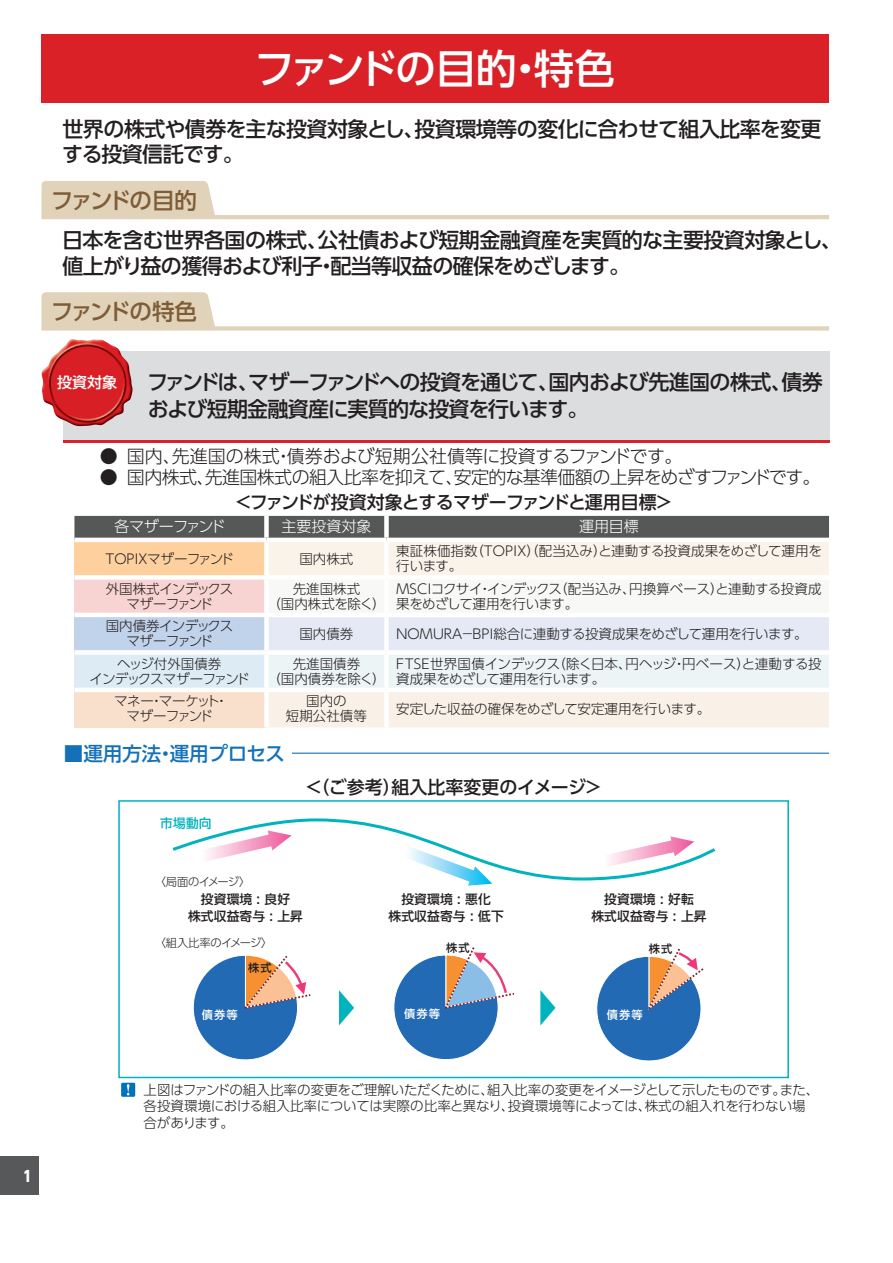
<style>
.page{position:relative;width:893px;height:1263px;background:#fff}
.page>*{position:absolute;margin:0;border:0;box-sizing:border-box;transform-origin:0 0}
.t1{font:500 40.5px "UD Shin Go Pro";letter-spacing:-.06em;color:#fff}
.t2{font:500 22.5px "UD Shin Go Pro";letter-spacing:-.095em;color:#7e5d36}
.t3{font:500 21px/25.5px "UD Shin Go Pro";letter-spacing:-.03em;color:#231f20}
.t4{font:500 19.5px "UD Shin Go Pro";letter-spacing:-.005em;color:#1471b9}
.t5{font:300 18px "UD Shin Go Pro";letter-spacing:-.035em;color:#231f20}
.t6{font:300 18px "UD Shin Go Pro";color:#231f20}
.t7{font:500 18px "UD Shin Go Pro";letter-spacing:-.045em;color:#231f20}
.t8{font:500 18px "UD Shin Go Pro";color:#231f20}
.t9{font:300 15px "UD Shin Go Pro";letter-spacing:-.01em;color:#fff}
.t10{font:300 15px "UD Shin Go Pro";letter-spacing:-.05em;color:#fff}
.t11{font:500 15px "UD Shin Go Pro";color:#fff}
.t12{font:800 15px "UD Shin Go Pro";color:#fff;scale:.9 1}
.t13{font:300 13.5px/15px "UD Shin Go Pro";letter-spacing:-.03em;color:#231f20}
.t14{font:300 13.5px/15px "UD Shin Go Pro";letter-spacing:-.055em;color:#231f20;text-align:center}
.t15{font:300 13.5px/15px "UD Shin Go Pro";letter-spacing:-.01em;color:#231f20}
.t16{font:300 13.5px/15px "UD Shin Go Pro";color:#231f20;text-align:center}
.t17{font:300 13.5px "UD Shin Go Pro";letter-spacing:-.185em;color:#231f20}
.t18{font:500 12.75px/16.8px "UD Shin Go Pro";letter-spacing:.01em;color:#231f20;text-align:center}
.t19{font:500 12.75px "UD Shin Go Pro";color:#00b3bd}
.t20{font:300 11.25px "UD Shin Go Pro";letter-spacing:-.035em;color:#231f20}
.t21{font:300 11.25px "UD Shin Go Pro";letter-spacing:-.065em;color:#231f20}
.t22{font:500 11.25px "UD Shin Go Pro";letter-spacing:.1em;color:#fff}
.t23{font:500 11.25px "UD Shin Go Pro";color:#231f20}
</style>
<div class="page">
<div style="left:0;top:1157px;width:38px;height:38px;background:#57585a"></div>
<div style="left:41px;top:35px;width:788px;height:68px;background:#da2128"></div>
<svg style="left:41px;top:181px;width:788px;height:38px"></svg>
<svg style="left:41px;top:292px;width:788px;height:39px"></svg>
<div style="left:63px;top:352px;width:766px;height:91px;background:#dcdddf"></div>
<hr style="left:63px;top:440px;width:766px;height:3px;background:#da2128">
<img style="left:41px;top:339px;width:92px;height:88px">
<svg style="left:74px;top:516px;width:755px;height:59px;background:#b9b0a4"></svg>
<div style="left:74px;top:577px;width:192px;height:38px;background:#f7d4d1"></div>
<div style="left:266px;top:577px;width:120px;height:38px;background:#f8f8f7"></div>
<div style="left:386px;top:577px;width:443px;height:38px;background:#f8f8f7"></div>
<div style="left:74px;top:615px;width:192px;height:37px;background:#c1d2eb"></div>
<div style="left:266px;top:615px;width:120px;height:37px;background:#e4e9f5"></div>
<div style="left:386px;top:615px;width:443px;height:37px;background:#e4e9f5"></div>
<div style="left:74px;top:652px;width:192px;height:38px;background:#dcebf4"></div>
<div style="left:74px;top:690px;width:192px;height:37px;background:#f8e0cd"></div>
<svg style="left:269px;top:655px;width:560px;height:72px;background:#f3f2ee"></svg>
<div style="left:384px;top:542px;width:5px;height:33px;background:#fff"></div>
<div style="left:386px;top:575px;width:443px;height:5px;background:#fff"></div>
<hr style="left:386px;top:613px;width:443px;height:4px;background:#fff">
<div style="left:386px;top:650px;width:443px;height:5px;background:#fff"></div>
<div style="left:384px;top:655px;width:5px;height:33px;background:#fff"></div>
<hr style="left:266px;top:688px;width:120px;height:4px;background:#fff">
<hr style="left:386px;top:688px;width:443px;height:4px;background:#fff">
<div style="left:384px;top:692px;width:5px;height:35px;background:#fff"></div>
<div style="left:264px;top:516px;width:5px;height:22px;background:#fff"></div>
<div style="left:384px;top:516px;width:5px;height:22px;background:#fff"></div>
<hr style="left:266px;top:538px;width:120px;height:4px;background:#fff">
<hr style="left:386px;top:538px;width:443px;height:4px;background:#fff">
<hr style="left:74px;top:538px;width:192px;height:4px;background:#fff">
<div style="left:264px;top:542px;width:5px;height:33px;background:#fff"></div>
<div style="left:74px;top:575px;width:192px;height:5px;background:#fff"></div>
<hr style="left:74px;top:613px;width:192px;height:4px;background:#fff">
<div style="left:74px;top:650px;width:192px;height:5px;background:#fff"></div>
<div style="left:264px;top:655px;width:5px;height:33px;background:#fff"></div>
<hr style="left:74px;top:688px;width:192px;height:4px;background:#fff">
<div style="left:264px;top:692px;width:5px;height:35px;background:#fff"></div>
<div style="left:266px;top:575px;width:120px;height:5px;background:#fff"></div>
<div style="left:264px;top:580px;width:5px;height:33px;background:#fff"></div>
<div style="left:384px;top:580px;width:5px;height:33px;background:#fff"></div>
<hr style="left:266px;top:613px;width:120px;height:4px;background:#fff">
<div style="left:264px;top:617px;width:5px;height:33px;background:#fff"></div>
<div style="left:384px;top:617px;width:5px;height:33px;background:#fff"></div>
<div style="left:266px;top:650px;width:120px;height:5px;background:#fff"></div>
<hr style="left:292px;top:753px;width:537px;height:1px;background:#1471b9">
<div style="left:118px;top:800px;width:671px;height:278px;border:2px solid #00b3bd"></div>
<svg style="left:339px;top:990px;width:15px;height:35px"></svg>
<svg style="left:540px;top:990px;width:15px;height:35px"></svg>
<svg style="left:172px;top:818px;width:544px;height:68px"></svg>
<svg style="left:393px;top:947px;width:122px;height:113px"></svg>
<svg style="left:193px;top:955px;width:118px;height:105px"></svg>
<svg style="left:596px;top:948px;width:108px;height:113px"></svg>
<div style="left:121px;top:1083px;width:14px;height:14px;background:#0072bc"></div>
<svg style="left:127px;top:1084px;width:2px;height:11px"></svg>
<h1 class="t1" style="left:254px;top:36px;width:362px">ファンドの目的・特色</h1>
<h3 class="t3" style="left:62px;top:116px;width:761px">世界の株式や債券を主な投資対象とし、投資環境等の変化に合わせて組入比率を変更する投資信託です。</h3>
<h2 class="t2" style="left:51px;top:182px;width:147px">ファンドの目的</h2>
<h3 class="t3" style="left:62px;top:227px;width:781px">日本を含む世界各国の株式、公社債および短期金融資産を実質的な主要投資対象とし、値上がり益の獲得および利子・配当等収益の確保をめざします。</h3>
<h2 class="t2" style="left:51px;top:293px;width:148px">ファンドの特色</h2>
<p class="t11" style="left:57px;top:370px;width:61px">投資対象</p>
<h3 class="t3" style="left:147px;top:368px;width:677px;line-height:27px">ファンドは、マザーファンドへの投資を通じて、国内および先進国の株式、債券および短期金融資産に実質的な投資を行います。</h3>
<h3 class="t6" style="left:100px;top:442px;width:584px">● 国内、先進国の株式・債券および短期公社債等に投資するファンドです。</h3>
<h3 class="t5" style="left:100px;top:462px;width:722px">● 国内株式、先進国株式の組入比率を抑えて、安定的な基準価額の上昇をめざすファンドです。</h3>
<h3 class="t7" style="left:234px;top:488px;width:440px">＜ファンドが投資対象とするマザーファンドと運用目標＞</h3>
<p class="t10" style="left:114px;top:515px;width:113px">各マザーファンド</p>
<p class="t9" style="left:281px;top:515px;width:91px">主要投資対象</p>
<p class="t9" style="left:579px;top:515px;width:61px">運用目標</p>
<p class="t17" style="left:103px;top:548px;width:132px">ＴＯＰＩＸマザーファンド</p>
<p class="t13" style="left:299px;top:551px;width:55px">国内株式</p>
<p class="t15" style="left:396px;top:543px;width:427px">東証株価指数（ＴＯＰＩＸ）（配当込み）と連動する投資成果をめざして運用を行います。</p>
<p class="t14" style="left:106px;top:581px;width:129px">外国株式インデックスマザーファンド</p>
<p class="t16" style="left:267px;top:581px;width:120px">先進国株式<br>（国内株式を除く）</p>
<p class="t13" style="left:396px;top:581px;width:427px">ＭＳＣＩコクサイ・インデックス（配当込み、円換算ベース）と連動する投資成果をめざして運用を行います。</p>
<p class="t14" style="left:106px;top:618px;width:129px">国内債券インデックスマザーファンド</p>
<p class="t13" style="left:299px;top:626px;width:55px">国内債券</p>
<p class="t13" style="left:395px;top:626px;width:414px">ＮＯＭＵＲＡ－ＢＰＩ総合に連動する投資成果をめざして運用を行います。</p>
<p class="t14" style="left:90px;top:656px;width:162px">ヘッジ付外国債券<br>インデックスマザーファンド</p>
<p class="t16" style="left:267px;top:656px;width:120px">先進国債券<br>（国内債券を除く）</p>
<p class="t13" style="left:394px;top:656px;width:429px">ＦＴＳＥ世界国債インデックス（除く日本、円ヘッジ・円ベース）と連動する投資成果をめざして運用を行います。</p>
<p class="t13" style="left:114px;top:693px;width:116px;text-align:center">マネー・マーケット・マザーファンド</p>
<p class="t16" style="left:286px;top:693px;width:82px">国内の<br>短期公社債等</p>
<p class="t13" style="left:396px;top:701px;width:316px">安定した収益の確保をめざして安定運用を行います。</p>
<h3 class="t4" style="left:64px;top:737px;width:222px">■運用方法・運用プロセス</h3>
<h3 class="t8" style="left:305px;top:772px;width:300px">＜（ご参考）組入比率変更のイメージ＞</h3>
<p class="t19" style="left:160px;top:813px;width:53px">市場動向</p>
<p class="t21" style="left:155px;top:872px;width:97px">〈局面のイメージ〉</p>
<p class="t18" style="left:188px;top:890px;width:116px">投資環境 : 良好<br>株式収益寄与 : 上昇</p>
<p class="t20" style="left:155px;top:933px;width:119px">〈組入比率のイメージ〉</p>
<p class="t23" style="left:248px;top:959px;width:25px">株式</p>
<p class="t22" style="left:202px;top:1006px;width:38px">債券等</p>
<p class="t18" style="left:389px;top:890px;width:117px">投資環境 : 悪化<br>株式収益寄与 : 低下</p>
<p class="t18" style="left:591px;top:890px;width:117px">投資環境 : 好転<br>株式収益寄与 : 上昇</p>
<p class="t23" style="left:446px;top:938px;width:25px">株式</p>
<p class="t23" style="left:649px;top:939px;width:25px">株式</p>
<p class="t22" style="left:404px;top:1005px;width:38px">債券等</p>
<p class="t22" style="left:607px;top:1005px;width:38px">債券等</p>
<p class="t12" style="left:23px;top:1163px;width:11px">1</p>
<p class="t13" style="left:143px;top:1081px;width:677px;line-height:16.5px">上図はファンドの組入比率の変更をご理解いただくために、組入比率の変更をイメージとして示したものです。また、各投資環境における組入比率については実際の比率と異なり、投資環境等によっては、株式の組入れを行わない場合があります。</p>
</div>
